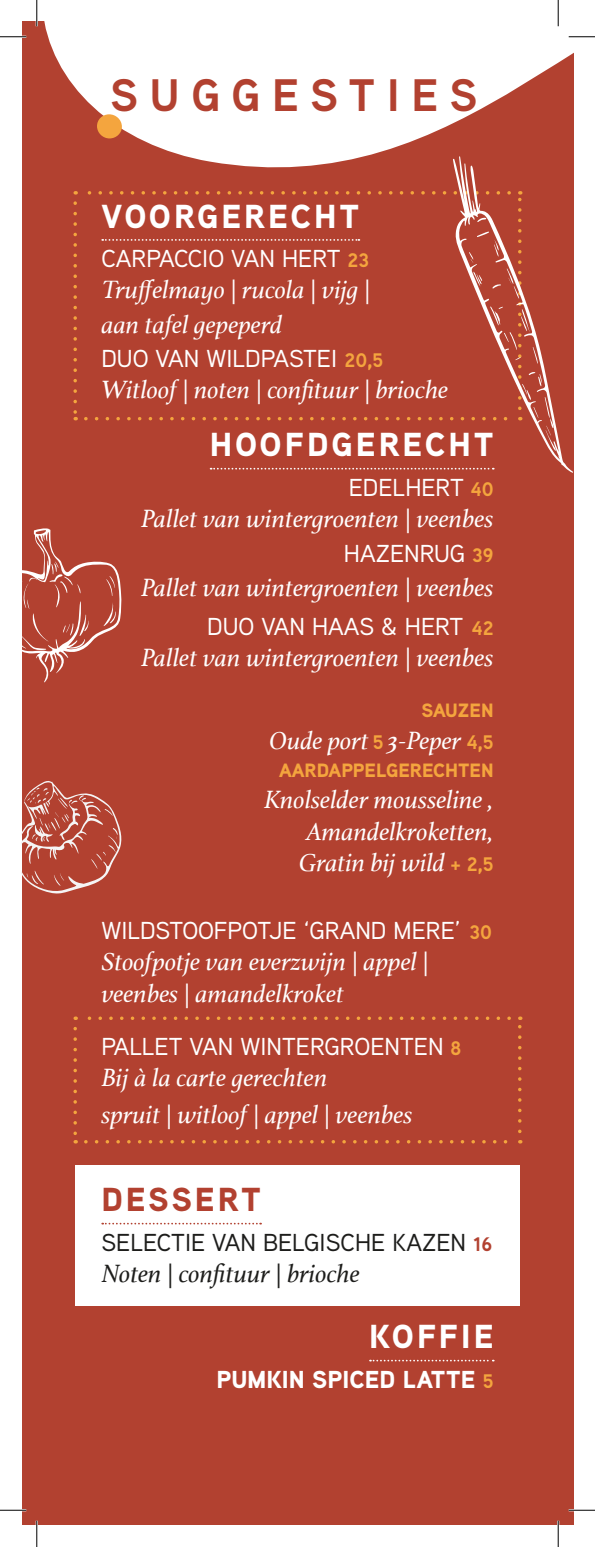
<style>
.page{position:relative;width:595px;height:1547px;background:#fff}
.page>*{position:absolute;margin:0;border:0;box-sizing:border-box;transform-origin:0 0}
.Prijs_1_kolom{font:700 45.5px "Aaux Next";letter-spacing:.26em;color:#b24130}
.T3{font:900 33.25px "Aaux Next";letter-spacing:.09em;color:#fff}
.T3-2{font:900 33.25px "Aaux Next";letter-spacing:.085em;color:#b24130}
.info_centreer{font:italic 26.25px/31.5px "Athelas";color:#fff}
.info_centreer-2{font:italic 26.25px "Athelas";color:#1d1d1b}
.Body_1_kolom_rechts{font:500 24.5px "Aaux Next";color:#fff}
.Body_1_kolom_rechts-2{font:500 24.5px "Aaux Next";color:#1d1d1b}
.Body_1_kolom_rechts-3{font:900 24.5px "Aaux Next";color:#fff}
.T2{font:900 19.25px "Aaux Next";color:#f4a53e}
.s1{font-weight:700;font-size:19.6px;color:#f4a53e}
.s2{font-family:"Aaux Next";font-weight:700;font-style:normal;font-size:19.6px;color:#f4a53e}
.s3{font-weight:700;font-size:19.6px;color:#b24130}
</style>
<div class="page">
<div style="left:22px;top:22px;width:550px;height:1503px;background:#b24130"></div>
<svg style="left:35px;top:22px;width:537px;height:146px;fill:#fff"></svg>
<div style="left:97px;top:114px;width:25px;height:24px;background:#f4a53e;border-radius:50%"></div>
<svg style="left:73px;top:1028px;width:4px;height:115px"></svg>
<svg style="left:86px;top:1140px;width:434px;height:3px"></svg>
<svg style="left:518px;top:1016px;width:3px;height:115px"></svg>
<svg style="left:75px;top:1016px;width:434px;height:4px"></svg>
<div style="left:75px;top:1165px;width:444px;height:141px;background:#fff"></div>
<svg style="left:102px;top:1223px;width:159px;height:1px"></svg>
<svg style="left:210px;top:468px;width:242px;height:2px"></svg>
<svg style="left:370px;top:1360px;width:123px;height:1px"></svg>
<svg style="left:22px;top:528px;width:100px;height:154px"></svg>
<svg style="left:452px;top:156px;width:120px;height:317px"></svg>
<svg style="left:545px;top:426px;width:10px;height:25px"></svg>
<svg style="left:549px;top:418px;width:4px;height:10px"></svg>
<svg style="left:73px;top:191px;width:476px;height:229px"></svg>
<svg style="left:22px;top:781px;width:100px;height:113px"></svg>
<svg style="left:54px;top:875px;width:6px;height:11px"></svg>
<hr style="left:0;top:36px;width:26px;height:2px;background:#fff">
<hr style="left:568px;top:36px;width:26px;height:2px;background:#fff">
<hr style="left:0;top:1509px;width:26px;height:2px;background:#fff">
<hr style="left:568px;top:1509px;width:26px;height:2px;background:#fff">
<hr style="left:36px;top:0;width:2px;height:26px;background:#fff">
<hr style="left:36px;top:1521px;width:2px;height:26px;background:#fff">
<hr style="left:557px;top:0;width:2px;height:26px;background:#fff">
<hr style="left:557px;top:1521px;width:2px;height:26px;background:#fff">
<svg style="left:0;top:36px;width:26px;height:1px"></svg>
<svg style="left:568px;top:36px;width:26px;height:1px"></svg>
<svg style="left:0;top:1510px;width:26px;height:1px"></svg>
<svg style="left:568px;top:1510px;width:26px;height:1px"></svg>
<svg style="left:36px;top:0;width:1px;height:26px"></svg>
<svg style="left:36px;top:1521px;width:1px;height:26px"></svg>
<svg style="left:557px;top:0;width:1px;height:26px"></svg>
<svg style="left:557px;top:1521px;width:1px;height:26px"></svg>
<p class="Prijs_1_kolom" style="left:110px;top:63px;width:368px">SUGGESTIES</p>
<p class="T3" style="left:101px;top:192px;width:259px">VOORGERECHT</p>
<p class="Body_1_kolom_rechts" style="left:101px;top:242px;width:269px">CARPACCIO VAN HERT <span class="s1">23</span></p>
<p class="info_centreer" style="left:101px;top:272px;width:270px;line-height:33.9px">Truffelmayo | rucola | vijg | aan tafel gepeperd</p>
<p class="Body_1_kolom_rechts" style="left:101px;top:342px;width:283px">DUO VAN WILDPASTEI <span class="s1">20,5</span></p>
<p class="info_centreer" style="left:101px;top:373px;width:348px">Witloof | noten | confituur | brioche</p>
<p class="T3" style="left:210px;top:421px;width:285px">HOOFDGERECHT</p>
<p class="Body_1_kolom_rechts" style="left:348px;top:470px;width:146px">EDELHERT <span class="s1">40</span></p>
<p class="info_centreer" style="left:141px;top:502px;width:354px">Pallet van wintergroenten | veenbes</p>
<p class="Body_1_kolom_rechts" style="left:344px;top:536px;width:151px">HAZENRUG <span class="s1">39</span></p>
<p class="info_centreer" style="left:141px;top:571px;width:354px">Pallet van wintergroenten | veenbes</p>
<p class="Body_1_kolom_rechts" style="left:207px;top:609px;width:288px">DUO VAN HAAS &amp; HERT <span class="s1">42</span></p>
<p class="info_centreer" style="left:141px;top:641px;width:354px">Pallet van wintergroenten | veenbes</p>
<p class="T2" style="left:421px;top:697px;width:73px">SAUZEN</p>
<p class="info_centreer" style="left:269px;top:724px;width:225px">Oude port <span class="s2">5</span> 3-Peper <span class="s2">4,5</span></p>
<p class="T2" style="left:279px;top:756px;width:216px">AARDAPPELGERECHTEN</p>
<p class="info_centreer" style="left:299px;top:783px;width:196px;text-align:justify;text-indent:-35px">Knolselder mousseline , Amandelkroketten, Gratin bij wild <span class="s2">+ 2,5</span></p>
<p class="Body_1_kolom_rechts" style="left:101px;top:914px;width:392px">WILDSTOOFPOTJE ‘GRAND MERE’ <span class="s1">30</span></p>
<p class="info_centreer" style="left:101px;top:945px;width:328px">Stoofpotje van everzwijn | appel | veenbes | amandelkroket</p>
<p class="Body_1_kolom_rechts" style="left:101px;top:1029px;width:361px">PALLET VAN WINTERGROENTEN <span class="s1">8</span></p>
<p class="info_centreer" style="left:101px;top:1061px;width:227px">Bij à la carte gerechten</p>
<p class="info_centreer" style="left:101px;top:1097px;width:312px">spruit | witloof | appel | veenbes</p>
<p class="T3-2" style="left:101px;top:1176px;width:161px">DESSERT</p>
<p class="Body_1_kolom_rechts-2" style="left:101px;top:1225px;width:392px">SELECTIE VAN BELGISCHE KAZEN <span class="s3">16</span></p>
<p class="info_centreer-2" style="left:101px;top:1253px;width:260px">Noten | confituur | brioche</p>
<p class="T3" style="left:369px;top:1313px;width:126px">KOFFIE</p>
<p class="Body_1_kolom_rechts-3" style="left:216px;top:1361px;width:279px">PUMKIN SPICED LATTE <span class="s1">5</span></p>
</div>
